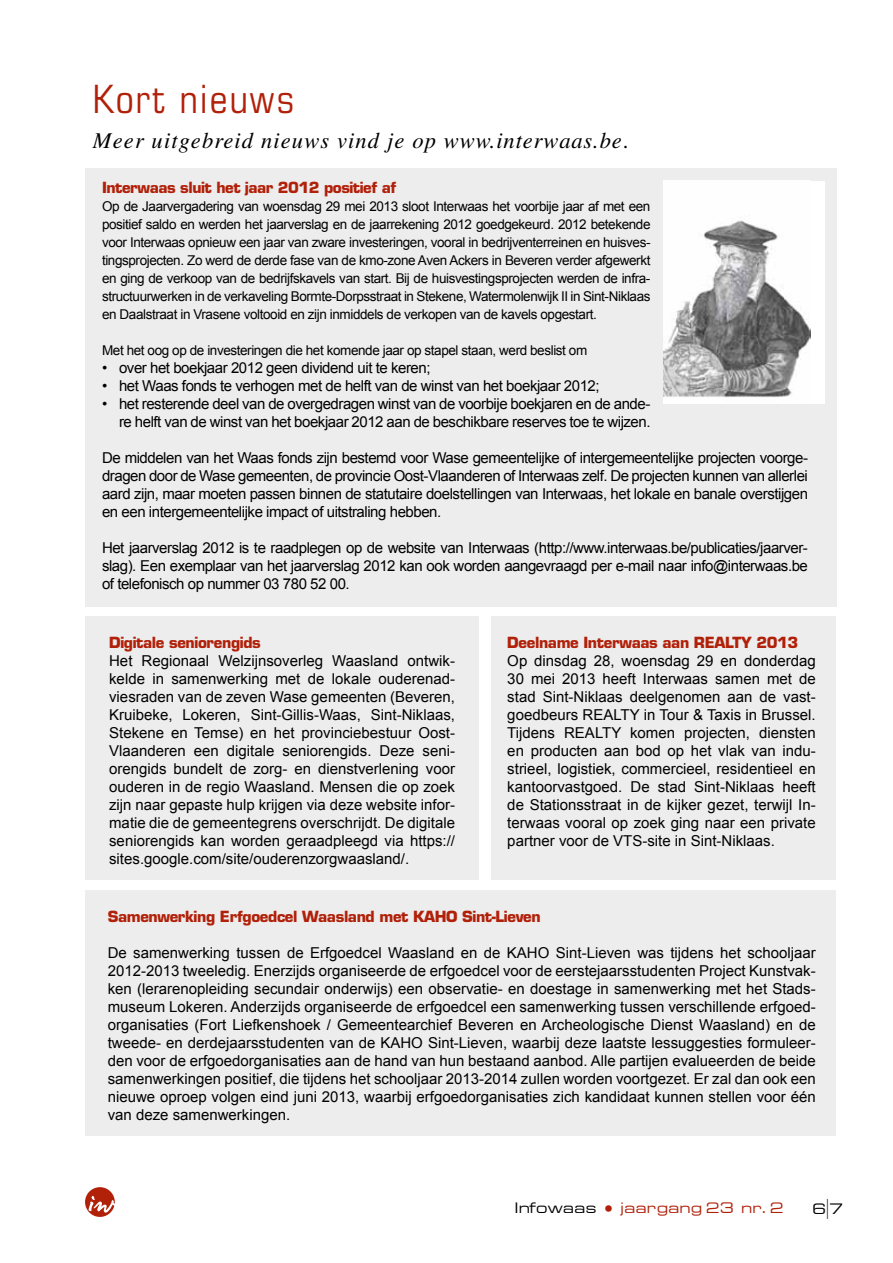
<style>
.page{position:relative;width:893px;height:1263px;background:#fff}
.page>*{position:absolute;margin:0;border:0;box-sizing:border-box;transform-origin:0 0}
.t1{font:condensed 39px "Eurostile";letter-spacing:.05em;color:#b12009}
.t2{font:italic 22.5px "Times";letter-spacing:.05em;color:#000}
.t3{font:15px/18px "Arial";letter-spacing:-.03em;color:#000;text-align:justify}
.t4{font:700 15px "Eurostile";letter-spacing:-.025em;color:#b12009}
.t5{font:13.5px/18px "Arial";letter-spacing:-.03em;color:#000;text-align:justify}
.t6{font:13.5px "Thekla Extended";letter-spacing:.03em;color:#b12009}
.t7{font:13.5px "Thekla Extended";color:#000}
.s1{font-style:normal}
.s2{color:#000}
.s3{font-family:"Eurostile";font-weight:700;font-stretch:condensed;font-size:18px}
</style>
<div class="page">
<div style="left:85px;top:617px;width:393px;height:263px;background:#ededed"></div>
<svg style="left:85px;top:1187px;width:30px;height:30px"></svg>
<div style="left:85px;top:168px;width:751px;height:438px;background:#ededed"></div>
<div style="left:491px;top:617px;width:345px;height:263px;background:#ededed"></div>
<div style="left:663px;top:181px;width:162px;height:222px;background:#fff"></div>
<img style="left:663px;top:220px;width:148px;height:177px">
<div style="left:85px;top:890px;width:751px;height:245px;background:#ededed"></div>
<h1 class="t1" style="left:93px;top:75px;width:203px">Kort nieuws</h1>
<h2 class="t2" style="left:93px;top:128px;width:537px">Meer uitgebreid nieuws vind je op www.interwaas.be<span class="s1">.</span></h2>
<p class="t4" style="left:102px;top:178px;width:296px">Interwaas sluit het jaar 2012 positief af</p>
<p class="t5" style="left:102px;top:197px;width:550px">Op de Jaarvergadering van woensdag 29 mei 2013 sloot Interwaas het voorbije jaar af met een positief saldo en werden het jaarverslag en de jaarrekening 2012 goedgekeurd. 2012 betekende voor Interwaas opnieuw een jaar van zware investeringen, vooral in bedrijventerreinen en huisves&shy;tingsprojecten. Zo werd de derde fase van de kmo-zone Aven Ackers in Beveren verder afgewerkt en ging de verkoop van de bedrijfskavels van start. Bij de huisvestingsprojecten werden de infra&shy;structuurwerken in de verkaveling Bormte-Dorpsstraat in Stekene, Watermolenwijk II in Sint-Niklaas en Daalstraat in Vrasene voltooid en zijn inmiddels de verkopen van de kavels opgestart.</p>
<p class="t5" style="left:102px;top:341px;width:487px">Met het oog op de investeringen die het komende jaar op stapel staan, werd beslist om</p>
<p class="t3" style="left:102px;top:359px;width:330px">• over het boekjaar 2012 geen dividend uit te keren;</p>
<p class="t3" style="left:102px;top:377px;width:499px">• het Waas fonds te verhogen met de helft van de winst van het boekjaar 2012;</p>
<p class="t3" style="left:102px;top:395px;width:550px;text-align:right">• het resterende deel van de overgedragen winst van de voorbije boekjaren en de ande&shy;re helft van de winst van het boekjaar 2012 aan de beschikbare reserves toe te wijzen.</p>
<p class="t3" style="left:102px;top:449px;width:707px">De middelen van het Waas fonds zijn bestemd voor Wase gemeentelijke of intergemeentelijke projecten voorge&shy;dragen door de Wase gemeenten, de provincie Oost-Vlaanderen of Interwaas zelf. De projecten kunnen van allerlei aard zijn, maar moeten passen binnen de statutaire doelstellingen van Interwaas, het lokale en banale overstijgen en een intergemeentelijke impact of uitstraling hebben.</p>
<p class="t3" style="left:102px;top:539px;width:707px">Het jaarverslag 2012 is te raadplegen op de website van Interwaas (http://www.interwaas.be/publicaties/jaarver&shy;slag). Een exemplaar van het jaarverslag 2012 kan ook worden aangevraagd per e-mail naar info@interwaas.be of telefonisch op nummer 03 780 52 00.</p>
<p class="t4" style="left:109px;top:633px;width:153px">Digitale seniorengids</p>
<p class="t3" style="left:109px;top:652px;width:347px">Het Regionaal Welzijnsoverleg Waasland ontwik&shy;kelde in samenwerking met de lokale ouderenad&shy;viesraden van de zeven Wase gemeenten (Beveren, Kruibeke, Lokeren, Sint-Gillis-Waas, Sint-Niklaas, Stekene en Temse) en het provinciebestuur Oost-Vlaanderen een digitale seniorengids. Deze seni&shy;orengids bundelt de zorg- en dienstverlening voor ouderen in de regio Waasland. Mensen die op zoek zijn naar gepaste hulp krijgen via deze website infor&shy;matie die de gemeentegrens overschrijdt. De digitale seniorengids kan worden geraadpleegd via https:// sites.google.com/site/ouderenzorgwaasland/.</p>
<p class="t4" style="left:507px;top:633px;width:293px">Deelname Interwaas aan REALTY 2013</p>
<p class="t3" style="left:507px;top:652px;width:310px">Op dinsdag 28, woensdag 29 en donderdag 30 mei 2013 heeft Interwaas samen met de stad Sint-Niklaas deelgenomen aan de vast&shy;goedbeurs REALTY in Tour &amp; Taxis in Brussel.<br>Tijdens REALTY komen projecten, diensten en producten aan bod op het vlak van indu&shy;strieel, logistiek, commercieel, residentieel en kantoorvastgoed. De stad Sint-Niklaas heeft de Stationsstraat in de kijker gezet, terwijl In&shy;terwaas vooral op zoek ging naar een private partner voor de VTS-site in Sint-Niklaas.</p>
<p class="t4" style="left:108px;top:907px;width:435px">Samenwerking Erfgoedcel Waasland met KAHO Sint-Lieven</p>
<p class="t3" style="left:108px;top:944px;width:710px">De samenwerking tussen de Erfgoedcel Waasland en de KAHO Sint-Lieven was tijdens het schooljaar 2012-2013 tweeledig. Enerzijds organiseerde de erfgoedcel voor de eerstejaarsstudenten Project Kunstvak&shy;ken (lerarenopleiding secundair onderwijs) een observatie- en doestage in samenwerking met het Stads&shy;museum Lokeren. Anderzijds organiseerde de erfgoedcel een samenwerking tussen verschillende erfgoed&shy;organisaties (Fort Liefkenshoek / Gemeentearchief Beveren en Archeologische Dienst Waasland) en de tweede- en derdejaarsstudenten van de KAHO Sint-Lieven, waarbij deze laatste lessuggesties formuleer&shy;den voor de erfgoedorganisaties aan de hand van hun bestaand aanbod. Alle partijen evalueerden de beide samenwerkingen positief, die tijdens het schooljaar 2013-2014 zullen worden voortgezet. Er zal dan ook een nieuwe oproep volgen eind juni 2013, waarbij erfgoedorganisaties zich kandidaat kunnen stellen voor één van deze samenwerkingen.</p>
<p class="t6" style="left:515px;top:1198px;width:270px"><span class="s2">Infowaas</span> <span class="s3">•</span> jaargang 23 nr. 2</p>
<p class="t7" style="left:812px;top:1199px;width:32px">6|7</p>
</div>
